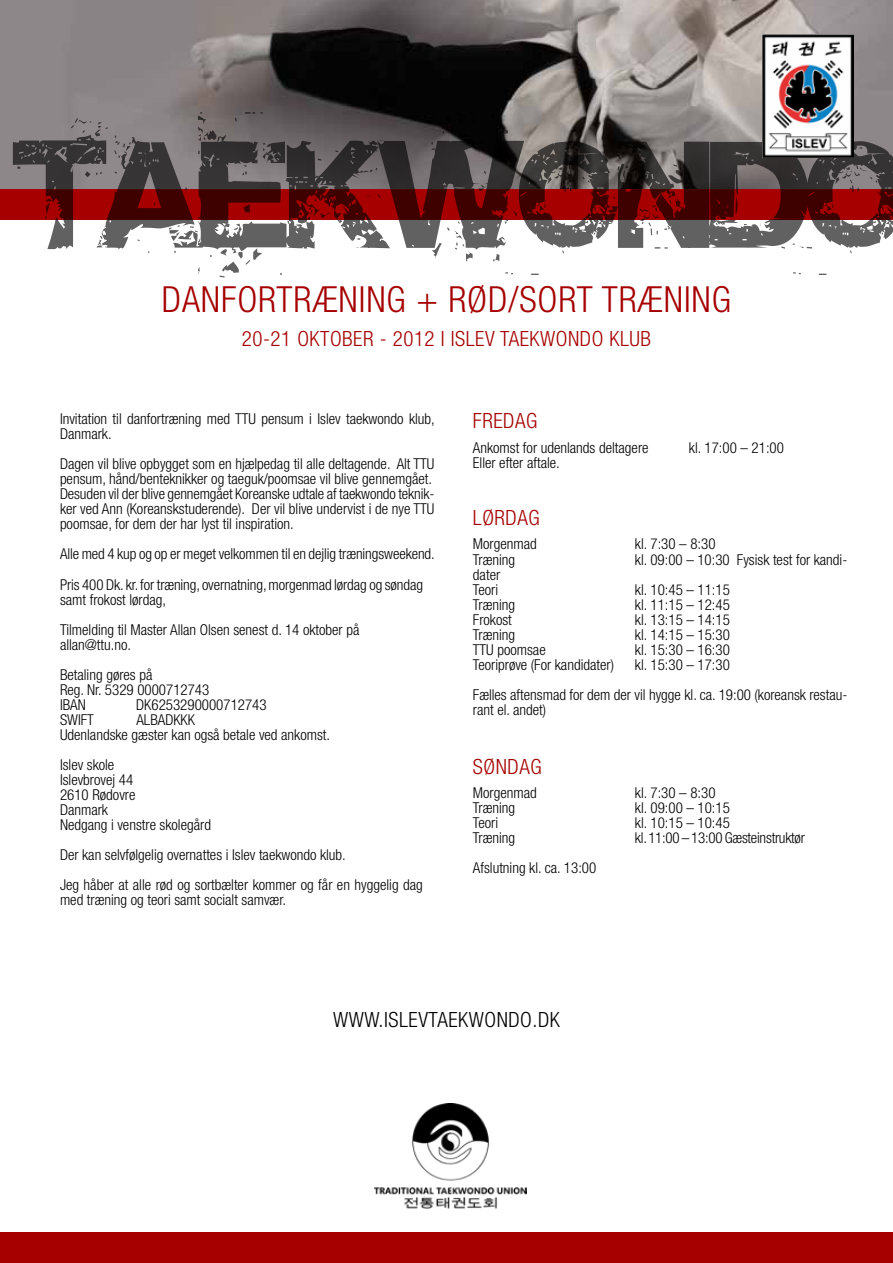
<style>
.page{position:relative;width:893px;height:1263px;background:#fff}
.page>*{position:absolute;margin:0;border:0;box-sizing:border-box;transform-origin:0 0}
.t1{font:300 condensed 36px "Helvetica Neue";letter-spacing:.025em;color:#a60000}
.t2{font:300 condensed 21px "Helvetica Neue";letter-spacing:.025em;color:#a60000}
.t3{font:300 condensed 21px "Helvetica Neue";letter-spacing:.025em;color:#000}
.t4{font:300 condensed 15px/15px "Helvetica Neue";color:#000}
</style>
<div class="page">
<img style="left:0;top:0;width:893px;height:189px">
<svg style="left:13px;top:111px;width:880px;height:167px"></svg>
<div style="left:1px;top:1232px;width:892px;height:31px;background:#a60100"></div>
<img style="left:375px;top:1103px;width:152px;height:106px">
<img style="left:763px;top:35px;width:91px;height:122px">
<h1 class="t1" style="left:162px;top:279px;width:571px">Danfortræning + Rød/Sort træning</h1>
<h2 class="t2" style="left:242px;top:326px;width:411px">20-21 OKTOBER - 2012 i ISLEV TAEKWONDO KLUB</h2>
<p class="t4" style="left:60px;top:411px;width:376px">Invitation til danfortræning med TTU pensum i Islev taekwondo klub,<br>Danmark.</p>
<p class="t4" style="left:60px;top:456px;width:376px">Dagen vil blive opbygget som en hjælpedag til alle deltagende. Alt TTU pensum, hånd/benteknikker og taeguk/poomsae vil blive gennemgået.<br>Desuden vil der blive gennemgået Koreanske udtale af taekwondo teknik&shy;ker ved Ann (Koreanskstuderende). Der vil blive undervist i de nye TTU poomsae, for dem der har lyst til inspiration.</p>
<p class="t4" style="left:60px;top:546px;width:376px">Alle med 4 kup og op er meget velkommen til en dejlig træningsweekend.</p>
<p class="t4" style="left:60px;top:577px;width:365px">Pris 400 Dk. kr. for træning, overnatning, morgenmad lørdag og søndag samt frokost lørdag,</p>
<p class="t4" style="left:60px;top:622px;width:301px">Tilmelding til Master Allan Olsen senest d. 14 oktober på allan@ttu.no.</p>
<p class="t4" style="left:60px;top:667px;width:151px">Betaling gøres på<br>Reg. Nr. 5329 0000712743<br>IBAN</p>
<p class="t4" style="left:136px;top:697px;width:132px">DK6253290000712743</p>
<p class="t4" style="left:60px;top:712px;width:24px">SWIFT</p>
<p class="t4" style="left:60px;top:712px;width:272px;text-indent:76px">ALBADKKK<br>Udenlandske gæster kan også betale ved ankomst.</p>
<p class="t4" style="left:60px;top:757px;width:153px">Islev skole<br>Islevbrovej 44<br>2610 Rødovre<br>Danmark<br>Nedgang i venstre skolegård</p>
<p class="t4" style="left:60px;top:840px;width:364px;line-height:30px">Der kan selvfølgelig overnattes i Islev taekwondo klub.<br>Jeg håber at alle rød og sortbælter kommer og får en hyggelig dag</p>
<p class="t4" style="left:60px;top:892px;width:227px">med træning og teori samt socialt samvær.</p>
<h2 class="t2" style="left:473px;top:409px;width:54px">FREDAG</h2>
<p class="t4" style="left:473px;top:440px;width:177px">Ankomst for udenlands deltagere</p>
<p class="t4" style="left:689px;top:440px;width:97px">kl. 17:00 – 21:00</p>
<p class="t4" style="left:473px;top:455px;width:88px">Eller efter aftale.</p>
<h2 class="t2" style="left:473px;top:506px;width:57px">LØRDAG</h2>
<p class="t4" style="left:473px;top:537px;width:65px">Morgenmad</p>
<p class="t4" style="left:635px;top:537px;width:82px">kl. 7:30 – 8:30</p>
<p class="t4" style="left:473px;top:552px;width:44px">Træning</p>
<p class="t4" style="left:635px;top:552px;width:214px">kl. 09:00 – 10:30 Fysisk test for kandi-</p>
<p class="t4" style="left:473px;top:567px;width:29px">dater<br>Teori</p>
<p class="t4" style="left:635px;top:582px;width:97px">kl. 10:45 – 11:15</p>
<p class="t4" style="left:473px;top:597px;width:44px">Træning</p>
<p class="t4" style="left:635px;top:597px;width:97px">kl. 11:15 – 12:45</p>
<p class="t4" style="left:473px;top:612px;width:40px">Frokost</p>
<p class="t4" style="left:635px;top:612px;width:97px">kl. 13:15 – 14:15</p>
<p class="t4" style="left:473px;top:627px;width:44px">Træning</p>
<p class="t4" style="left:635px;top:627px;width:97px">kl. 14:15 – 15:30</p>
<p class="t4" style="left:473px;top:642px;width:74px">TTU poomsae</p>
<p class="t4" style="left:635px;top:642px;width:97px">kl. 15:30 – 16:30</p>
<p class="t4" style="left:473px;top:657px;width:143px">Teoriprøve (For kandidater)</p>
<p class="t4" style="left:473px;top:649px;width:376px;line-height:30px;text-indent:162px">kl. 15:30 – 17:30<br>Fælles aftensmad for dem der vil hygge kl. ca. 19:00 (koreansk restau-</p>
<p class="t4" style="left:473px;top:702px;width:75px">rant el. andet)</p>
<h2 class="t2" style="left:473px;top:754px;width:59px">SØN DAG</h2>
<p class="t4" style="left:473px;top:785px;width:65px">Morgenmad</p>
<p class="t4" style="left:635px;top:785px;width:82px">kl. 7:30 – 8:30</p>
<p class="t4" style="left:473px;top:800px;width:44px">Træning</p>
<p class="t4" style="left:635px;top:800px;width:97px">kl. 09:00 – 10:15</p>
<p class="t4" style="left:473px;top:815px;width:27px">Teori</p>
<p class="t4" style="left:635px;top:815px;width:97px">kl. 10:15 – 10:45</p>
<p class="t4" style="left:473px;top:830px;width:44px">Træning</p>
<p class="t4" style="left:635px;top:830px;width:171px">kl. 11:00 – 13:00 Gæsteinstruktør</p>
<p class="t4" style="left:473px;top:860px;width:125px">Afslutning kl. ca. 13:00</p>
<h2 class="t3" style="left:333px;top:1008px;width:17px">www</h2>
<h2 class="t3" style="left:379px;top:1008px;width:21px">.islev</h2>
<h2 class="t3" style="left:429px;top:1008px;width:121px">taekwondo.dk</h2>
</div>
